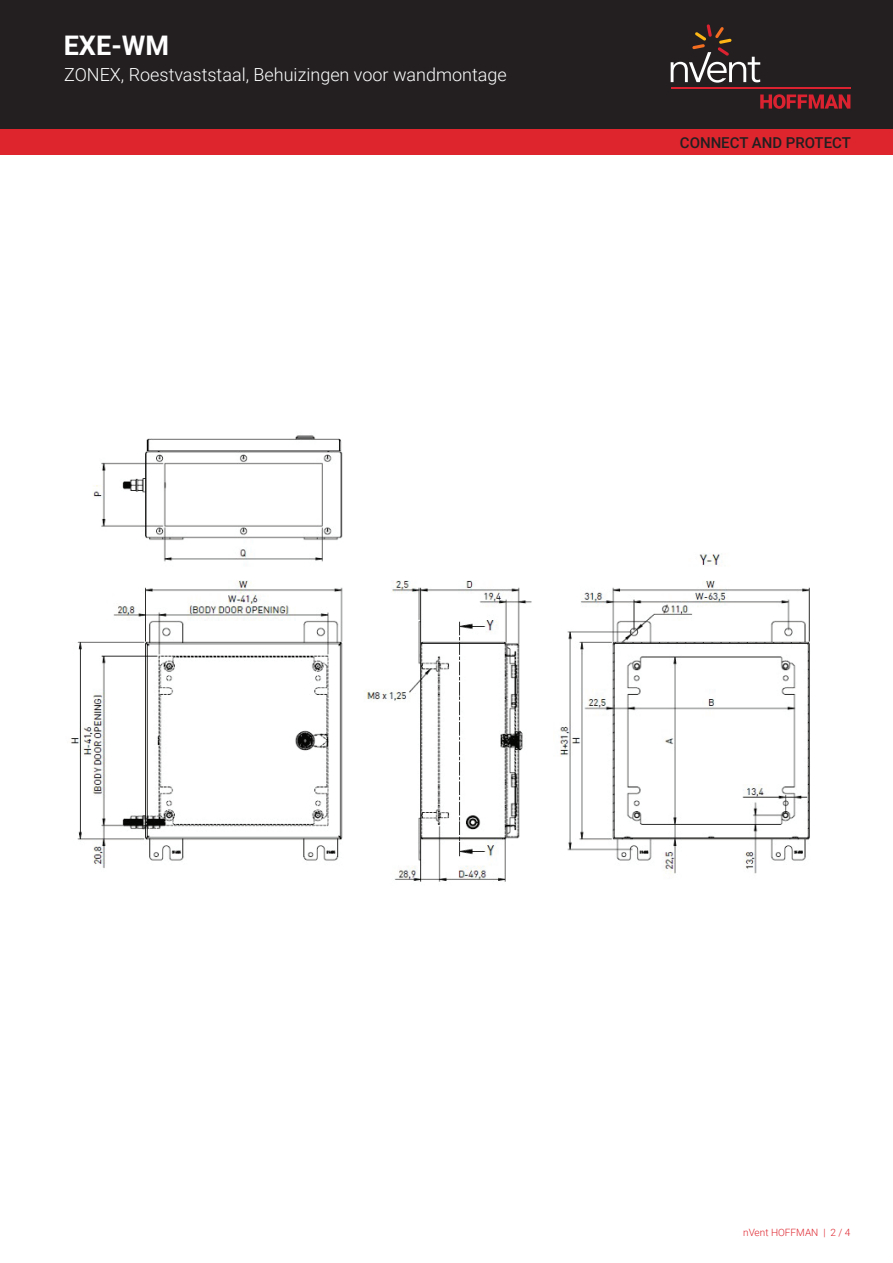
<style>
.page{position:relative;width:893px;height:1263px;background:#fff}
.page>*{position:absolute;margin:0;border:0;box-sizing:border-box;transform-origin:0 0}
.t1{font:700 27px "Roboto";color:#fff}
.t2{font:300 18px "Roboto";color:#fff}
.t3{font:500 15px "Roboto";color:#231f20}
.t4{font:300 10.05px "Roboto";color:#de252e}
</style>
<div class="page">
<div style="left:0;top:0;width:893px;height:129px;background:#231f20"></div>
<svg style="left:760px;top:94px;width:90px;height:15px"></svg>
<hr style="left:671px;top:88px;width:179px;height:1px;background:#db2230">
<svg style="left:671px;top:24px;width:89px;height:59px"></svg>
<div style="left:0;top:129px;width:893px;height:26px;background:#de252e"></div>
<img style="left:70px;top:435px;width:740px;height:447px">
<h1 class="t1" style="left:64px;top:26px;width:107px">EXE-WM</h1>
<p class="t2" style="left:64px;top:62px;width:444px">ZONEX, Roestvaststaal, Behuizingen voor wandmontage</p>
<p class="t3" style="left:680px;top:132px;width:173px">CONNECT AND PROTECT</p>
<p class="t4" style="left:743px;top:1226px;width:109px">nVent HOFFMAN | 2 / 4</p>
</div>
